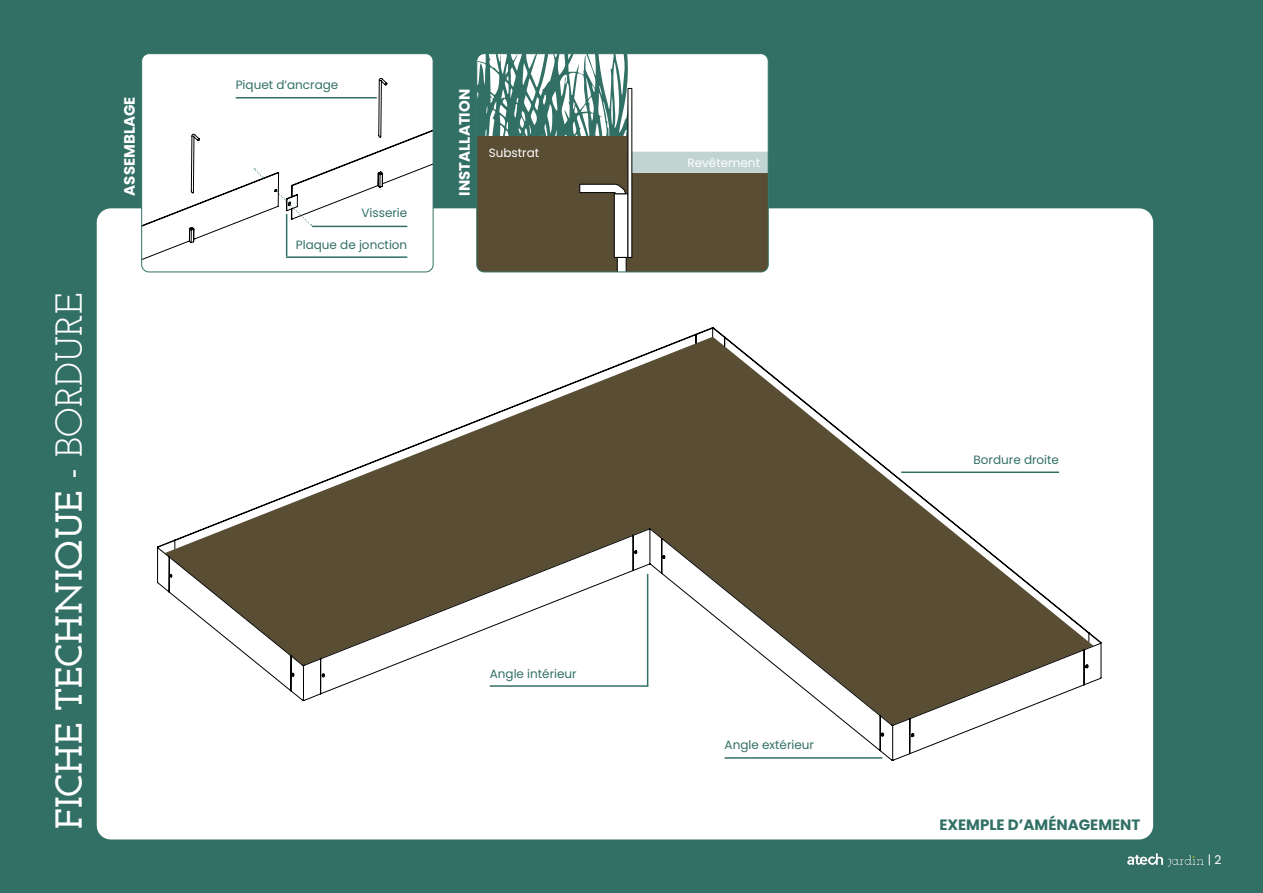
<style>
.page{position:relative;width:1263px;height:893px;background:#327066}
.page>*{position:absolute;margin:0;border:0;box-sizing:border-box;transform-origin:0 0}
.t1{font:100 37.5px "Josefin Slab";color:#fff}
.t2{font:700 15px "Poppins";color:#fff}
.t3{font:700 15px "Poppins";color:#327066}
.t4{font:12px "Poppins";color:#327066}
.t5{font:12px "Poppins";color:#fff}
</style>
<div class="page">
<div style="left:97px;top:208px;width:1056px;height:631px;background:#fff;border-radius:14px"></div>
<div style="left:477px;top:54px;width:291px;height:218px;background:#fff;border-radius:7px"></div>
<svg style="left:477px;top:54px;width:151px;height:82px"></svg>
<div style="left:632px;top:152px;width:135px;height:21px;background:#c1d4d1"></div>
<div style="left:630px;top:173px;width:138px;height:99px;background:#594d33"></div>
<div style="left:477px;top:136px;width:153px;height:136px;background:#594d33"></div>
<div style="left:614px;top:194px;width:14px;height:64px;background:#fff;border:1px solid #000"></div>
<svg style="left:617px;top:257px;width:9px;height:13px"></svg>
<svg style="left:579px;top:184px;width:47px;height:10px"></svg>
<svg style="left:628px;top:88px;width:4px;height:170px"></svg>
<div style="left:476px;top:53px;width:293px;height:219px;border:1px solid #327066;border-radius:7px"></div>
<svg style="left:157px;top:327px;width:945px;height:434px"></svg>
<hr style="left:647px;top:574px;width:1px;height:112px;background:#327066">
<hr style="left:490px;top:685px;width:158px;height:2px;background:#327066">
<hr style="left:725px;top:757px;width:157px;height:2px;background:#327066">
<svg style="left:1085px;top:664px;width:4px;height:4px"></svg>
<svg style="left:911px;top:733px;width:3px;height:4px"></svg>
<svg style="left:881px;top:732px;width:3px;height:5px"></svg>
<svg style="left:634px;top:550px;width:3px;height:4px"></svg>
<svg style="left:662px;top:555px;width:3px;height:4px"></svg>
<svg style="left:322px;top:673px;width:3px;height:5px"></svg>
<svg style="left:291px;top:673px;width:3px;height:4px"></svg>
<hr style="left:901px;top:471px;width:158px;height:2px;background:#327066">
<div style="left:142px;top:54px;width:291px;height:218px;background:#fff;border-radius:7px"></div>
<svg style="left:142px;top:78px;width:291px;height:194px"></svg>
<div style="left:141px;top:53px;width:292px;height:219px;border:1px solid #327066;border-radius:7px"></div>
<hr style="left:236px;top:97px;width:141px;height:2px;background:#327066">
<svg style="left:277px;top:191px;width:35px;height:35px"></svg>
<svg style="left:254px;top:169px;width:10px;height:9px"></svg>
<hr style="left:312px;top:226px;width:95px;height:1px;background:#327066">
<hr style="left:286px;top:256px;width:121px;height:2px;background:#327066">
<hr style="left:286px;top:214px;width:1px;height:42px;background:#327066">
<img style="left:1120px;top:847px;width:91px;height:23px">
<h1 class="t1" style="left:47px;top:829px;width:538px;rotate:-90deg">FICHE TECHNIQUE - BORDURE</h1>
<p class="t4" style="left:236px;top:78px;width:104px">Piquet d’ancrage</p>
<p class="t2" style="left:121px;top:196px;width:101px;rotate:-90deg">ASSEMBLAGE</p>
<p class="t2" style="left:456px;top:196px;width:108px;rotate:-90deg">INSTALLATION</p>
<p class="t4" style="left:361px;top:206px;width:47px">Visserie</p>
<p class="t4" style="left:296px;top:238px;width:113px">Plaque de jonction</p>
<p class="t5" style="left:489px;top:145px;width:52px">Substrat</p>
<p class="t4" style="left:490px;top:667px;width:88px">Angle intérieur</p>
<p class="t5" style="left:687px;top:156px;width:74px">Revêtement</p>
<p class="t4" style="left:725px;top:738px;width:91px">Angle extérieur</p>
<p class="t4" style="left:973px;top:452px;width:87px">Bordure droite</p>
<p class="t3" style="left:939px;top:816px;width:202px">EXEMPLE D’AMÉNAGEMENT</p>
<p class="t5" style="left:1208px;top:853px;width:15px">| 2</p>
</div>
